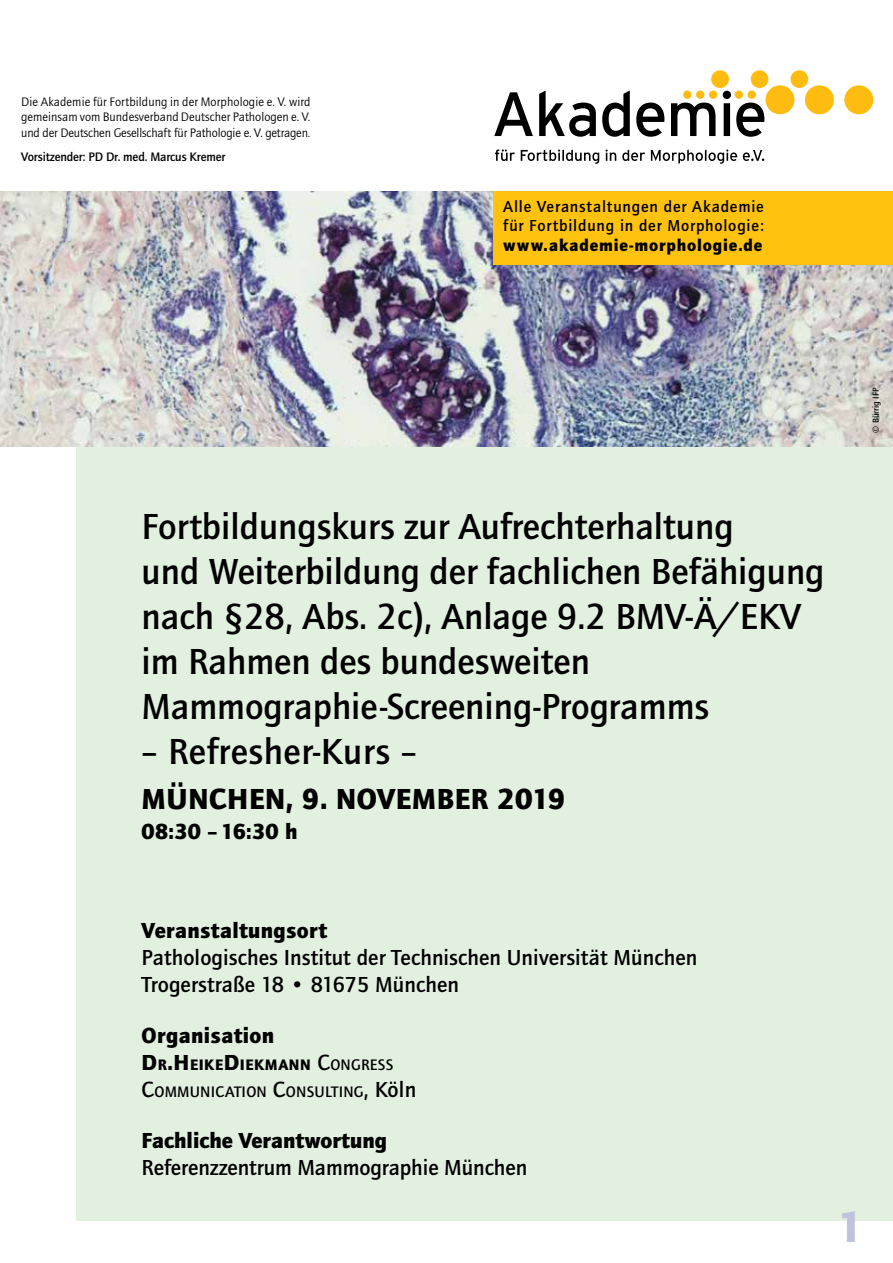
<style>
.page{position:relative;width:893px;height:1263px;background:#fff}
.page>*{position:absolute;margin:0;border:0;box-sizing:border-box;transform-origin:0 0}
.t1{font:900 45px "Quay Itc T";color:#bfc3dd}
.t2{font:700 37.5px/45px "Quay Itc T";color:#000}
.t3{font:900 30px "Quay Itc T";letter-spacing:.02em;color:#000}
.t4{font:700 22.5px/27px "Quay Itc T";letter-spacing:.005em;color:#000}
.t5{font:900 22.5px "Quay Itc T";letter-spacing:.01em;color:#000}
.t6{font:900 17.25px "Quay Itc T";letter-spacing:.05em;color:#000}
.t7{font:700 16.5px/19.5px "Quay Itc T";letter-spacing:.05em;color:#000}
.t8{font:700 15.75px/27px "Quay Itc T";letter-spacing:.015em;color:#000}
.t9{font:12.75px/15.3px "Quay Itc T";letter-spacing:-.01em;color:#000;text-align:justify}
.t10{font:700 12.75px "Quay Itc T";letter-spacing:-.01em;color:#000}
.t11{font:700 9px "Quay Itc T";letter-spacing:.005em;color:#000}
.s1{font-weight:900;font-size:22.5px}
.s2{font-weight:900}
.s3{font-size:22.5px}
</style>
<div class="page">
<div style="left:77px;top:191px;width:816px;height:1029px;background:#e1f0df"></div>
<img style="left:0;top:191px;width:893px;height:255px">
<svg style="left:494px;top:92px;width:39px;height:44px"></svg>
<svg style="left:539px;top:91px;width:57px;height:46px"></svg>
<svg style="left:602px;top:91px;width:28px;height:46px"></svg>
<svg style="left:636px;top:103px;width:28px;height:34px"></svg>
<svg style="left:671px;top:103px;width:44px;height:33px"></svg>
<svg style="left:723px;top:91px;width:41px;height:46px"></svg>
<svg style="left:495px;top:149px;width:20px;height:12px"></svg>
<svg style="left:521px;top:149px;width:78px;height:15px"></svg>
<svg style="left:606px;top:150px;width:10px;height:11px"></svg>
<svg style="left:622px;top:149px;width:23px;height:12px"></svg>
<svg style="left:651px;top:149px;width:86px;height:15px"></svg>
<svg style="left:743px;top:150px;width:21px;height:11px"></svg>
<div style="left:696px;top:91px;width:8px;height:8px;background:#febc11;border-radius:50%"></div>
<div style="left:709px;top:91px;width:8px;height:8px;background:#febc11;border-radius:50%"></div>
<div style="left:735px;top:91px;width:8px;height:8px;background:#febc11;border-radius:50%"></div>
<div style="left:748px;top:91px;width:8px;height:8px;background:#febc11;border-radius:50%"></div>
<div style="left:712px;top:71px;width:16px;height:16px;background:#febc11;border-radius:50%"></div>
<div style="left:712px;top:71px;width:16px;height:16px;border:1px solid #febc11;border-radius:50%"></div>
<div style="left:751px;top:71px;width:17px;height:16px;background:#febc11;border-radius:50%"></div>
<div style="left:751px;top:71px;width:17px;height:16px;border:1px solid #febc11;border-radius:50%"></div>
<div style="left:791px;top:71px;width:17px;height:16px;background:#febc11;border-radius:50%"></div>
<div style="left:791px;top:71px;width:17px;height:16px;border:1px solid #febc11;border-radius:50%"></div>
<div style="left:765px;top:85px;width:29px;height:29px;background:#febc11;border-radius:50%"></div>
<div style="left:805px;top:85px;width:29px;height:29px;background:#febc11;border-radius:50%"></div>
<div style="left:844px;top:85px;width:29px;height:29px;background:#febc11;border-radius:50%"></div>
<div style="left:683px;top:91px;width:8px;height:8px;background:#febc11;border-radius:50%"></div>
<div style="left:494px;top:191px;width:399px;height:73px;background:#ffc20e"></div>
<p class="t9" style="left:21px;top:94px;width:291px">Die Akademie für Fortbildung in der Morphologie e. V. wird gemeinsam vom Bundesverband Deutscher Pathologen e. V. und der Deutschen Gesellschaft für Pathologie e. V. getragen.</p>
<p class="t10" style="left:21px;top:149px;width:206px">Vorsitzender: PD Dr. med. Marcus Kremer</p>
<p class="t7" style="left:503px;top:196px;width:262px">Alle Veranstaltungen der Akademie für Fortbildung in der Morphologie:</p>
<p class="t6" style="left:503px;top:235px;width:261px">www.akademie-morphologie.de</p>
<p class="t2" style="left:142px;top:504px;width:684px">Fortbildungskurs zur Aufrechterhaltung<br>und Weiterbildung der fachlichen Befähigung nach §28, Abs. 2c), Anlage 9.2 BMV-Ä/EKV im Rahmen des bundesweiten Mammographie-Screening-Programms</p>
<p class="t2" style="left:142px;top:729px;width:276px">– Refresher-Kurs –</p>
<p class="t3" style="left:142px;top:782px;width:425px">MÜNCHEN, 9. NOVEMBER 2019</p>
<p class="t5" style="left:142px;top:819px;width:157px">08:30 – 16:30 h</p>
<p class="t11" style="left:870px;top:433px;width:46px;rotate:-90deg">© Bürrig IFP</p>
<p class="t5" style="left:142px;top:918px;width:187px">Veranstaltungsort</p>
<p class="t4" style="left:142px;top:944px;width:557px">Pathologisches Institut der Technischen Universität München<br>Trogerstraße 18 • 81675 München</p>
<p class="t5" style="left:142px;top:1023px;width:134px">Organisation</p>
<p class="t8" style="left:142px;top:1051px;width:276px"><span class="s1">D</span><span class="s2">R</span><span class="s1">.H</span><span class="s2">EIKE</span><span class="s1">D</span><span class="s2">IEKMANN</span> <span class="s3">C</span>ONGRESS<br><span class="s3">C</span>OMMUNICATION <span class="s3">C</span>ONSULTING<span class="s3">,</span> <span class="s3">Köln</span></p>
<p class="t5" style="left:142px;top:1128px;width:247px">Fachliche Verantwortung</p>
<p class="t4" style="left:142px;top:1154px;width:387px">Referenzzentrum Mammographie München</p>
<p class="t1" style="left:837px;top:1200px;width:28px">1</p>
</div>
